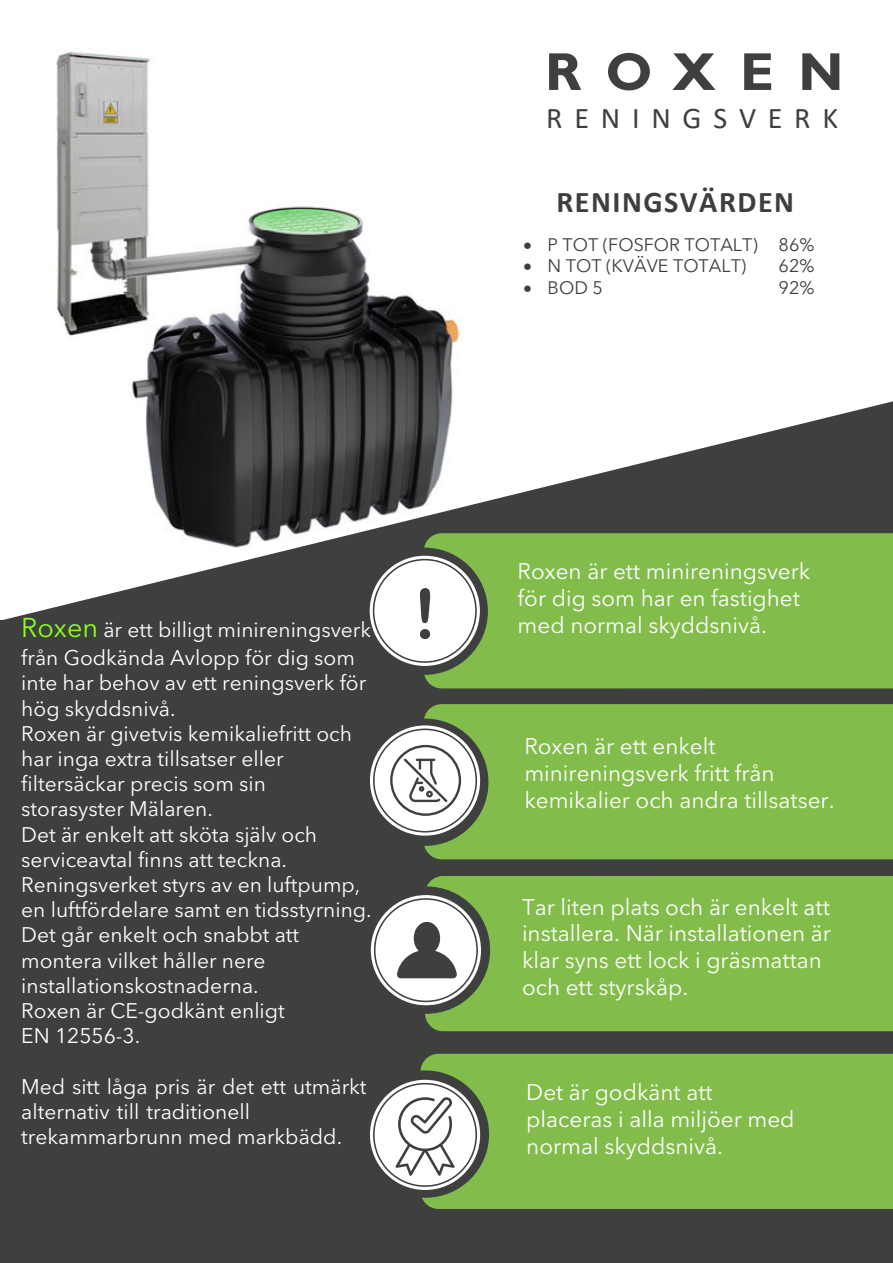
<style>
.page{position:relative;width:893px;height:1263px;background:#fff}
.page>*{position:absolute;margin:0;border:0;box-sizing:border-box;transform-origin:0 0}
.t1{font:69px "Arial Rounded MT Bold";color:#3e403e}
.t2{font:700 53.7px "Gill Sans Std";letter-spacing:.45em;color:#3e403e}
.t3{font:700 30.15px "Calibri";letter-spacing:.05em;color:#3e3f3d}
.t4{font:30.15px "Calibri";letter-spacing:.39em;color:#3e403e}
.t5{font:22.5px/27px "Avenir Next LT Pro";color:#fff}
.t6{font:21px/25.2px "Avenir Next LT Pro";color:#fff}
.t7{font:18px "Avenir Next LT Pro";color:#3e3f3d}
.s1{font-size:27px;color:#8dfe1d}
</style>
<div class="page">
<img style="left:55px;top:51px;width:405px;height:350px">
<svg style="left:0;top:401px;width:893px;height:220px"></svg>
<div style="left:0;top:621px;width:893px;height:642px;background:#3e403e"></div>
<div style="left:424px;top:533px;width:469px;height:155px;background:#82bc4a"></div>
<div style="left:421px;top:1054px;width:472px;height:155px;background:#82bc4a"></div>
<div style="left:425px;top:876px;width:468px;height:155px;background:#82bc4a"></div>
<div style="left:424px;top:704px;width:469px;height:155px;background:#82bc4a"></div>
<svg style="left:361px;top:718px;width:127px;height:128px"></svg>
<svg style="left:361px;top:548px;width:127px;height:127px;fill:#3e403e"></svg>
<div style="left:374px;top:560px;width:101px;height:101px;background:#fff;border-radius:50%"></div>
<div style="left:370px;top:556px;width:110px;height:110px;border:3px solid #fff;border-radius:50%"></div>
<div style="left:376px;top:562px;width:98px;height:98px;border:3px solid #fff;border-radius:50%"></div>
<div style="left:375px;top:730px;width:100px;height:101px;background:#fff;border-radius:50%"></div>
<div style="left:370px;top:725px;width:110px;height:111px;border:3px solid #fff;border-radius:50%"></div>
<div style="left:376px;top:732px;width:98px;height:97px;border:3px solid #fff;border-radius:50%"></div>
<svg style="left:363px;top:886px;width:127px;height:128px"></svg>
<div style="left:375px;top:900px;width:101px;height:100px;background:#fff;border-radius:50%"></div>
<div style="left:371px;top:895px;width:110px;height:110px;border:3px solid #fff;border-radius:50%"></div>
<div style="left:377px;top:901px;width:98px;height:98px;border:3px solid #fff;border-radius:50%"></div>
<svg style="left:362px;top:1070px;width:127px;height:128px"></svg>
<div style="left:375px;top:1084px;width:100px;height:101px;background:#fff;border-radius:50%"></div>
<div style="left:370px;top:1080px;width:110px;height:110px;border:3px solid #fff;border-radius:50%"></div>
<div style="left:376px;top:1086px;width:98px;height:98px;border:3px solid #fff;border-radius:50%"></div>
<svg style="left:390px;top:745px;width:71px;height:71px"></svg>
<svg style="left:397px;top:950px;width:60px;height:28px"></svg>
<div style="left:414px;top:922px;width:26px;height:32px;background:#3e3f3e;border-radius:50%"></div>
<svg style="left:395px;top:1097px;width:60px;height:79px"></svg>
<h2 class="t2" style="left:545px;top:40px;width:300px">ROXEN</h2>
<h3 class="t4" style="left:546px;top:97px;width:293px">RENINGSVERK</h3>
<h3 class="t3" style="left:556px;top:180px;width:239px">RENINGSVÄRDEN</h3>
<p class="t7" style="left:524px;top:234px;width:292px">• P TOT (FOSFOR TOTALT) 86%</p>
<p class="t7" style="left:524px;top:255px;width:224px">• N TOT (KVÄVE TOTALT)</p>
<p class="t7" style="left:779px;top:255px;width:37px">62%</p>
<p class="t7" style="left:524px;top:277px;width:81px">• BOD 5</p>
<p class="t7" style="left:779px;top:277px;width:37px">92%</p>
<p class="t6" style="left:21px;top:617px;width:351px"><span class="s1">Roxen</span> är ett billigt minireningsverk</p>
<p class="t6" style="left:21px;top:645px;width:352px">från Godkända Avlopp för dig som inte har behov av ett reningsverk för hög skyddsnivå.<br>Roxen är givetvis kemikaliefritt och har inga extra tillsatser eller filtersäckar precis som sin storasyster Mälaren.<br>Det är enkelt att sköta själv och serviceavtal finns att teckna.<br>Reningsverket styrs av en luftpump, en luftfördelare samt en tidsstyrning.<br>Det går enkelt och snabbt att montera vilket håller nere installationskostnaderna.<br>Roxen är CE-godkänt enligt<br>EN 12556-3.</p>
<p class="t6" style="left:21px;top:1074px;width:347px">Med sitt låga pris är det ett utmärkt alternativ till traditionell trekammarbrunn med markbädd.</p>
<h1 class="t1" style="left:414px;top:574px;width:24px">!</h1>
<p class="t5" style="left:518px;top:557px;width:294px">Roxen är ett minireningsverk för dig som har en fastighet med normal skyddsnivå.</p>
<p class="t5" style="left:524px;top:733px;width:312px">Roxen är ett enkelt minireningsverk fritt från kemikalier och andra tillsatser.</p>
<p class="t5" style="left:522px;top:893px;width:311px">Tar liten plats och är enkelt att installera. När installationen är klar syns ett lock i gräsmattan och ett styrskåp.</p>
<p class="t5" style="left:526px;top:1078px;width:270px">Det är godkänt att placeras i alla miljöer med normal skyddsnivå.</p>
</div>
